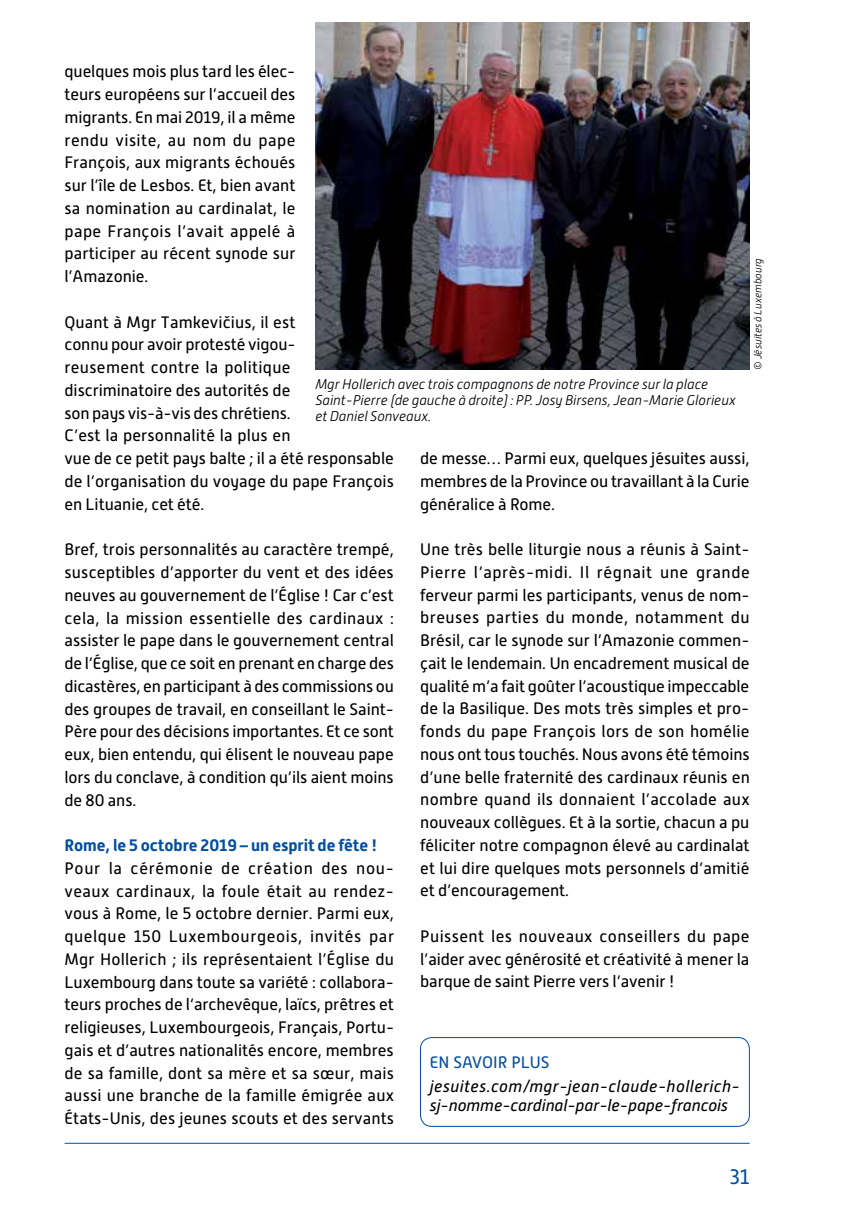
<style>
.page{position:relative;width:844px;height:1216px;background:#fff}
.page>*{position:absolute;margin:0;border:0;box-sizing:border-box;transform-origin:0 0}
.t1{font:21px "Alwyn New";color:#034ea2}
.t2{font:16.62px/22.8px "Alwyn New";letter-spacing:-.005em;color:#000;text-align:justify}
.t3{font:italic 16.62px/19.2px "Alwyn New";letter-spacing:.03em;color:#000}
.t4{font:700 16.62px "Alwyn New";letter-spacing:-.005em;color:#034ea2}
.t5{font:16.62px "Alwyn New";color:#034ea2}
.t6{font:italic 300 14.17px/15.9px "Alwyn New";color:#000}
.t7{font:italic 300 10.5px "Alwyn New";color:#000}
</style>
<div class="page">
<hr style="left:64px;top:1142px;width:685px;height:1px;background:#034ea2">
<img style="left:315px;top:22px;width:434px;height:348px">
<div style="left:420px;top:1037px;width:329px;height:89px;border:1px solid #034ea2;border-radius:11px"></div>
<p class="t2" style="left:64px;top:60px;width:232px">quelques mois plus tard les élec&shy;teurs européens sur l’accueil des migrants. En mai 2019, il a même rendu visite, au nom du pape François, aux migrants échoués sur l’île de Lesbos. Et, bien avant sa nomination au cardinalat, le pape François l’avait appelé à participer au récent synode sur l’Amazonie.</p>
<p class="t2" style="left:64px;top:310px;width:331px;text-align:left">Quant à Mgr Tamkevičius, il est<br>connu pour avoir protesté vigou-<br>reusement contre la politique discriminatoire des autorités de<br>son pays vis-à-vis des chrétiens.<br>C’est la personnalité la plus en<br>vue de ce petit pays balte ; il a été responsable de l’organisation du voyage du pape François en Lituanie, cet été.</p>
<p class="t2" style="left:64px;top:538px;width:331px">Bref, trois personnalités au caractère trempé, susceptibles d’apporter du vent et des idées neuves au gouvernement de l’Église ! Car c’est cela, la mission essentielle des cardinaux : assister le pape dans le gouvernement central de l’Église, que ce soit en prenant en charge des dicastères, en participant à des commissions ou des groupes de travail, en conseillant le Saint-Père pour des décisions importantes. Et ce sont eux, bien entendu, qui élisent le nouveau pape lors du conclave, à condition qu’ils aient moins de 80 ans.</p>
<p class="t4" style="left:64px;top:835px;width:314px">Rome, le 5 octobre 2019 – un esprit de fête !</p>
<p class="t2" style="left:64px;top:856px;width:331px">Pour la cérémonie de création des nou&shy;veaux cardinaux, la foule était au rendez&shy;vous à Rome, le 5 octobre dernier. Parmi eux, quelque 150 Luxembourgeois, invités par Mgr Hollerich ; ils représentaient l’Église du Luxembourg dans toute sa variété : collabora&shy;teurs proches de l‘archevêque, laïcs, prêtres et religieuses, Luxembourgeois, Français, Portu&shy;gais et d’autres nationalités encore, membres de sa famille, dont sa mère et sa sœur, mais aussi une branche de la famille émigrée aux États-Unis, des jeunes scouts et des servants</p>
<p class="t7" style="left:751px;top:370px;width:113px;rotate:-90deg">© Jésuites à Luxembourg</p>
<p class="t6" style="left:315px;top:376px;width:421px">Mgr Hollerich avec trois compagnons de notre Province sur la place<br>Saint-Pierre (de gauche à droite) : PP. Josy Birsens, Jean-Marie Glorieux et Daniel Sonveaux.</p>
<p class="t2" style="left:420px;top:447px;width:331px">de messe… Parmi eux, quelques jésuites aussi, membres de la Province ou travaillant à la Curie généralice à Rome.</p>
<p class="t2" style="left:420px;top:538px;width:331px">Une très belle liturgie nous a réunis à Saint-Pierre l’après-midi. Il régnait une grande ferveur parmi les participants, venus de nom&shy;breuses parties du monde, notamment du Brésil, car le synode sur l’Amazonie commen&shy;çait le lendemain. Un encadrement musical de qualité m’a fait goûter l’acoustique impeccable de la Basilique. Des mots très simples et pro&shy;fonds du pape François lors de son homélie nous ont tous touchés. Nous avons été témoins d’une belle fraternité des cardinaux réunis en nombre quand ils donnaient l’accolade aux nouveaux collègues. Et à la sortie, chacun a pu féliciter notre compagnon élevé au cardinalat et lui dire quelques mots personnels d’amitié et d’encouragement.</p>
<p class="t2" style="left:420px;top:924px;width:331px">Puissent les nouveaux conseillers du pape l’aider avec générosité et créativité à mener la barque de saint Pierre vers l’avenir !</p>
<p class="t5" style="left:430px;top:1052px;width:92px">Ensavoir plus</p>
<p class="t3" style="left:430px;top:1076px;width:311px">jesuites.com/mgr-jean-claude-hollerich&shy;sj-nomme-cardinal-par-le-pape-francois</p>
<p class="t1" style="left:730px;top:1165px;width:21px">31</p>
</div>
